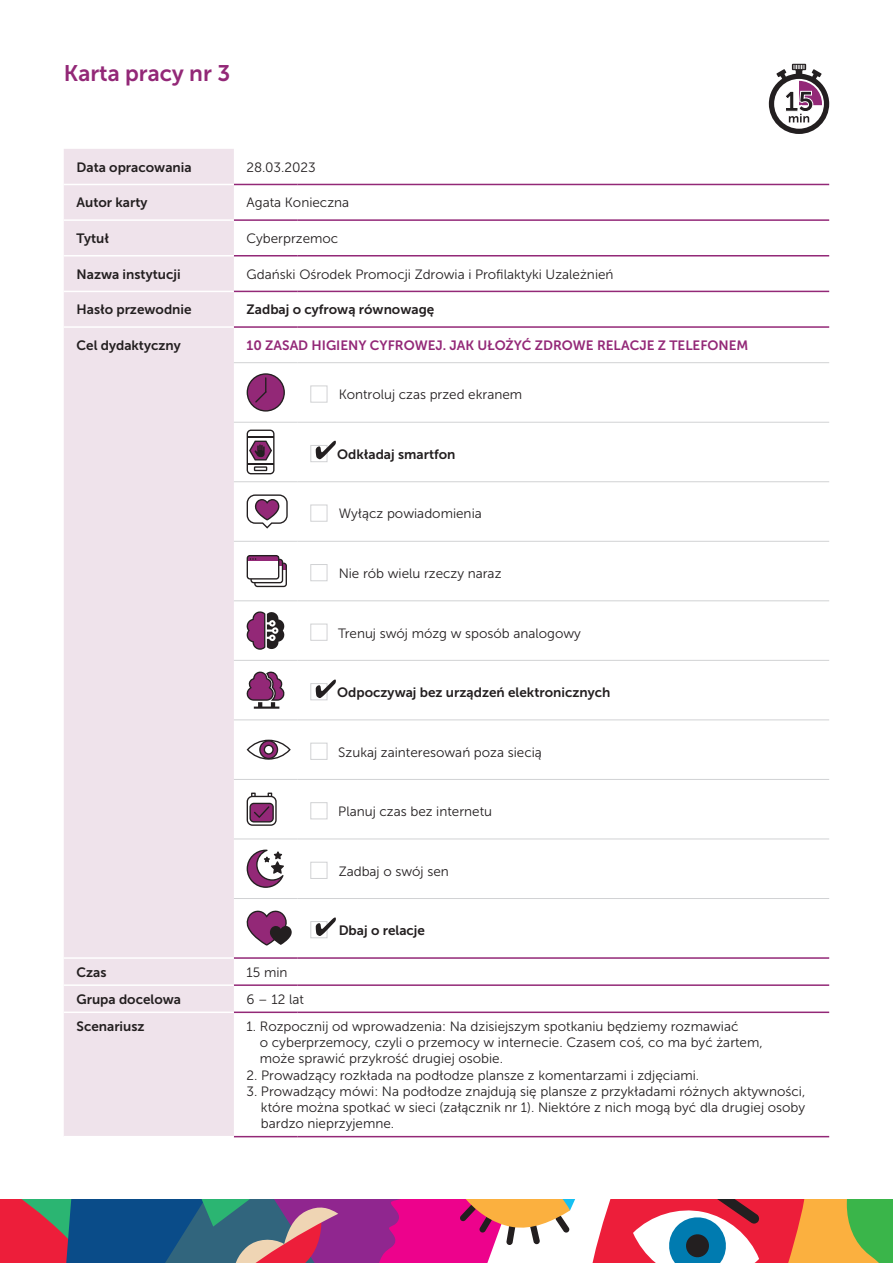
<style>
.page{position:relative;width:893px;height:1263px;background:#fff}
.page>*{position:absolute;margin:0;border:0;box-sizing:border-box;transform-origin:0 0}
.t1{font:22.5px "Museo Sans 700";color:#932877}
.t2{font:13.5px/16.2px "Museo Sans 300";color:#231f20}
.t3{font:13.5px "Museo Sans 700";color:#231f20}
.t4{font:13.5px "Museo Sans 700";color:#932877}
</style>
<div class="page">
<svg style="left:0;top:1199px;width:893px;height:64px;background:#a1667c"></svg>
<svg style="left:769px;top:64px;width:60px;height:70px"></svg>
<div style="left:64px;top:149px;width:170px;height:987px;background:#efe3eb"></div>
<hr style="left:234px;top:184px;width:64px;height:1px;background:#932877">
<hr style="left:298px;top:184px;width:531px;height:1px;background:#932877">
<hr style="left:234px;top:219px;width:64px;height:2px;background:#932877">
<hr style="left:298px;top:219px;width:531px;height:2px;background:#932877">
<hr style="left:234px;top:255px;width:64px;height:1px;background:#932877">
<hr style="left:298px;top:255px;width:531px;height:1px;background:#932877">
<hr style="left:234px;top:291px;width:64px;height:1px;background:#932877">
<hr style="left:298px;top:291px;width:531px;height:1px;background:#932877">
<hr style="left:234px;top:326px;width:64px;height:2px;background:#932877">
<hr style="left:298px;top:326px;width:531px;height:2px;background:#932877">
<hr style="left:234px;top:957px;width:64px;height:2px;background:#932877">
<hr style="left:298px;top:957px;width:531px;height:2px;background:#932877">
<hr style="left:234px;top:984px;width:64px;height:2px;background:#932877">
<hr style="left:298px;top:984px;width:531px;height:2px;background:#932877">
<hr style="left:234px;top:1011px;width:64px;height:2px;background:#932877">
<hr style="left:298px;top:1011px;width:531px;height:2px;background:#932877">
<hr style="left:234px;top:1136px;width:64px;height:1px;background:#932877">
<hr style="left:298px;top:1136px;width:531px;height:1px;background:#932877">
<hr style="left:64px;top:184px;width:170px;height:1px;background:#fff">
<hr style="left:64px;top:219px;width:170px;height:2px;background:#fff">
<hr style="left:64px;top:255px;width:170px;height:1px;background:#fff">
<hr style="left:64px;top:291px;width:170px;height:1px;background:#fff">
<hr style="left:64px;top:326px;width:170px;height:2px;background:#fff">
<hr style="left:64px;top:957px;width:170px;height:2px;background:#fff">
<hr style="left:64px;top:984px;width:170px;height:2px;background:#fff">
<hr style="left:64px;top:1011px;width:170px;height:2px;background:#fff">
<hr style="left:234px;top:362px;width:64px;height:1px;background:#d1d2d4">
<hr style="left:298px;top:362px;width:531px;height:1px;background:#d1d2d4">
<hr style="left:234px;top:422px;width:64px;height:1px;background:#d1d2d4">
<hr style="left:298px;top:422px;width:531px;height:1px;background:#d1d2d4">
<hr style="left:234px;top:481px;width:64px;height:1px;background:#d1d2d4">
<hr style="left:298px;top:481px;width:531px;height:1px;background:#d1d2d4">
<hr style="left:234px;top:541px;width:64px;height:1px;background:#d1d2d4">
<hr style="left:298px;top:541px;width:531px;height:1px;background:#d1d2d4">
<hr style="left:234px;top:600px;width:64px;height:1px;background:#d1d2d4">
<hr style="left:298px;top:600px;width:531px;height:1px;background:#d1d2d4">
<hr style="left:234px;top:660px;width:64px;height:1px;background:#d1d2d4">
<hr style="left:298px;top:660px;width:531px;height:1px;background:#d1d2d4">
<hr style="left:234px;top:719px;width:64px;height:1px;background:#d1d2d4">
<hr style="left:298px;top:719px;width:531px;height:1px;background:#d1d2d4">
<hr style="left:234px;top:779px;width:64px;height:1px;background:#d1d2d4">
<hr style="left:298px;top:779px;width:531px;height:1px;background:#d1d2d4">
<hr style="left:234px;top:838px;width:64px;height:1px;background:#d1d2d4">
<hr style="left:298px;top:838px;width:531px;height:1px;background:#d1d2d4">
<hr style="left:234px;top:898px;width:64px;height:1px;background:#d1d2d4">
<hr style="left:298px;top:898px;width:531px;height:1px;background:#d1d2d4">
<svg style="left:247px;top:373px;width:38px;height:39px"></svg>
<div style="left:310px;top:385px;width:17px;height:18px;border:1px solid #d1d2d4"></div>
<svg style="left:247px;top:430px;width:28px;height:44px"></svg>
<div style="left:310px;top:445px;width:17px;height:17px;border:1px solid #d1d2d4"></div>
<svg style="left:247px;top:494px;width:41px;height:35px"></svg>
<div style="left:310px;top:505px;width:17px;height:17px;border:1px solid #d1d2d4"></div>
<svg style="left:247px;top:555px;width:40px;height:32px"></svg>
<div style="left:310px;top:564px;width:17px;height:17px;border:1px solid #d1d2d4"></div>
<svg style="left:246px;top:611px;width:39px;height:39px"></svg>
<div style="left:310px;top:624px;width:17px;height:17px;border:1px solid #d1d2d4"></div>
<svg style="left:246px;top:671px;width:39px;height:38px"></svg>
<div style="left:310px;top:683px;width:17px;height:17px;border:1px solid #d1d2d4"></div>
<svg style="left:247px;top:740px;width:44px;height:20px"></svg>
<div style="left:310px;top:743px;width:17px;height:17px;border:1px solid #d1d2d4"></div>
<svg style="left:247px;top:792px;width:30px;height:34px"></svg>
<div style="left:310px;top:802px;width:17px;height:17px;border:1px solid #d1d2d4"></div>
<svg style="left:247px;top:849px;width:37px;height:39px"></svg>
<div style="left:310px;top:862px;width:17px;height:17px;border:1px solid #d1d2d4"></div>
<svg style="left:246px;top:910px;width:46px;height:35px"></svg>
<div style="left:310px;top:921px;width:17px;height:17px;border:1px solid #d1d2d4"></div>
<svg style="left:316px;top:679px;width:20px;height:19px"></svg>
<svg style="left:316px;top:441px;width:20px;height:18px"></svg>
<svg style="left:316px;top:917px;width:20px;height:19px"></svg>
<h1 class="t1" style="left:64px;top:60px;width:168px">Karta pracy nr 3</h1>
<p class="t3" style="left:77px;top:160px;width:117px">Data opracowania</p>
<p class="t2" style="left:247px;top:159px;width:71px">28.03.2023</p>
<p class="t3" style="left:77px;top:195px;width:73px">Autor karty</p>
<p class="t2" style="left:247px;top:195px;width:104px">Agata Konieczna</p>
<p class="t3" style="left:77px;top:231px;width:34px">Tytuł</p>
<p class="t2" style="left:247px;top:230px;width:93px">Cyberprzemoc</p>
<p class="t3" style="left:77px;top:266px;width:106px">Nazwa instytucji</p>
<p class="t2" style="left:247px;top:266px;width:368px">Gdański Ośrodek Promocji Zdrowia i Profilaktyki Uzależnień</p>
<p class="t3" style="left:77px;top:302px;width:117px">Hasło przewodnie</p>
<p class="t3" style="left:247px;top:302px;width:189px">Zadbaj o cyfrową równowagę</p>
<p class="t3" style="left:77px;top:338px;width:106px">Cel dydaktyczny</p>
<p class="t4" style="left:247px;top:338px;width:503px">10 ZASAD HIGIENY CYFROWEJ. JAK UŁOŻYĆ ZDROWE RELACJE Z TELEFONEM</p>
<p class="t2" style="left:339px;top:387px;width:185px">Kontroluj czas przed ekranem</p>
<p class="t3" style="left:337px;top:447px;width:120px">Odkładaj smartfon</p>
<p class="t2" style="left:339px;top:506px;width:145px">Wyłącz powiadomienia</p>
<p class="t2" style="left:339px;top:565px;width:164px">Nie rób wielu rzeczy naraz</p>
<p class="t2" style="left:338px;top:625px;width:244px">Trenuj swój mózg w sposób analogowy</p>
<p class="t3" style="left:337px;top:685px;width:275px">Odpoczywaj bez urządzeń elektronicznych</p>
<p class="t2" style="left:338px;top:744px;width:205px">Szukaj zainteresowań poza siecią</p>
<p class="t2" style="left:338px;top:803px;width:155px">Planuj czas bez internetu</p>
<p class="t2" style="left:339px;top:863px;width:112px">Zadbaj o swój sen</p>
<p class="t3" style="left:339px;top:923px;width:88px">Dbaj o relacje</p>
<p class="t3" style="left:77px;top:964px;width:32px">Czas</p>
<p class="t2" style="left:247px;top:964px;width:42px">15 min</p>
<p class="t3" style="left:77px;top:992px;width:106px">Grupa docelowa</p>
<p class="t2" style="left:247px;top:991px;width:59px">6 – 12 lat</p>
<p class="t3" style="left:77px;top:1019px;width:70px">Scenariusz</p>
<p class="t2" style="left:260px;top:1018px;width:504px;text-indent:-13px">1. Rozpocznij od wprowadzenia: Na dzisiejszym spotkaniu będziemy rozmawiać<br>o cyberprzemocy, czyli o przemocy w internecie. Czasem coś, co ma być żartem, może sprawić przykrość drugiej osobie.</p>
<p class="t2" style="left:247px;top:1067px;width:454px">2. Prowadzący rozkłada na podłodze plansze z komentarzami i zdjęciami.</p>
<p class="t2" style="left:261px;top:1083px;width:546px;text-align:justify;text-indent:-14px">3. Prowadzący mówi: Na podłodze znajdują się plansze z przykładami różnych aktywności, które można spotkać w sieci (załącznik nr 1). Niektóre z nich mogą być dla drugiej osoby bardzo nieprzyjemne.</p>
</div>
